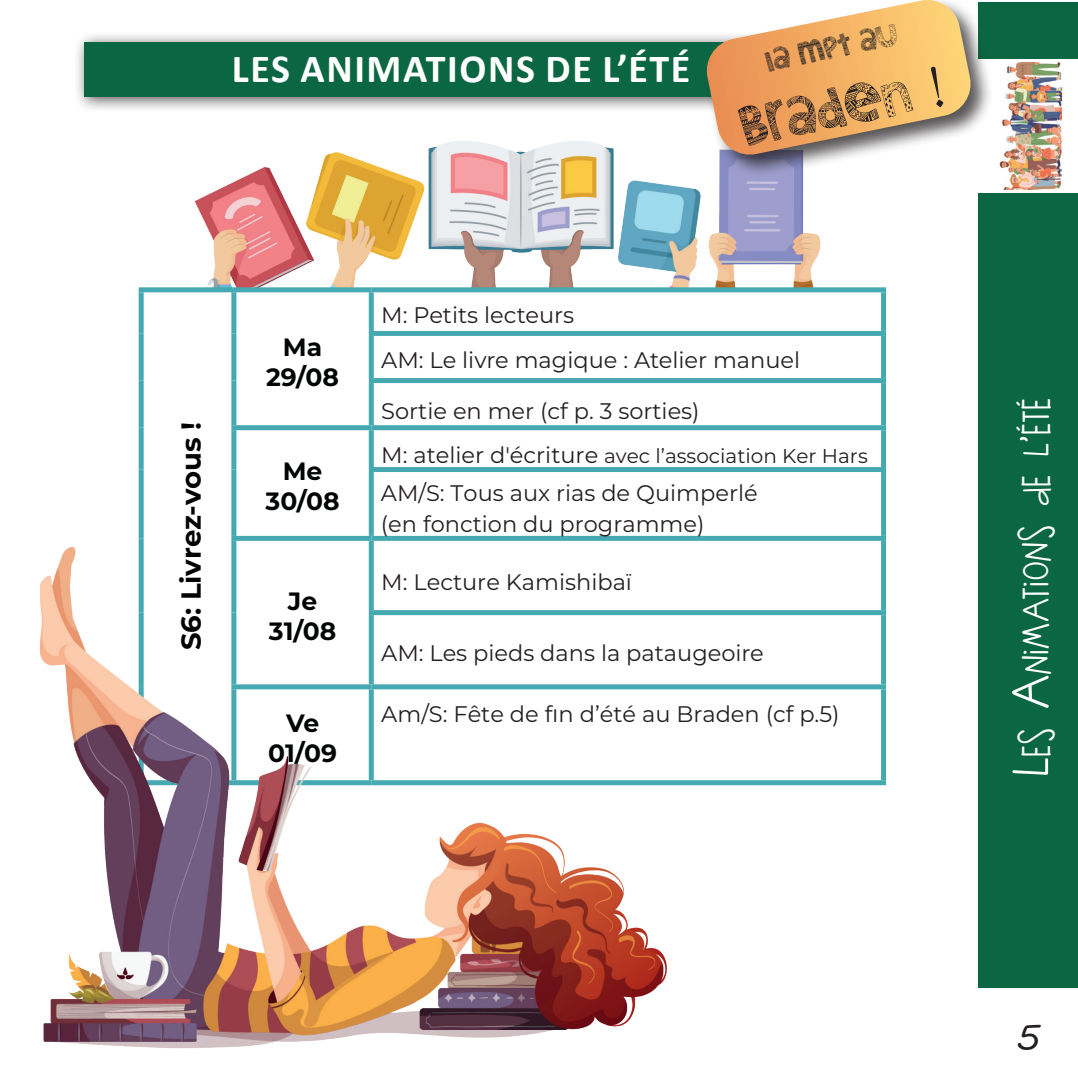
<style>
.page{position:relative;width:1078px;height:1078px;background:#fff}
.page>*{position:absolute;margin:0;border:0;box-sizing:border-box;transform-origin:0 0}
.t1{font:57.5px "Little Snorlax";color:#231f20}
.t2{font:700 40px "Calibri";letter-spacing:.04em;color:#fff}
.t3{font:35px "Janda Silly Monkey";letter-spacing:.015em;color:#fff}
.t4{font:35px "MV Boli";color:#231f20}
.t5{font:32.5px "Little Snorlax";color:#231f20}
.t6{font:700 27.5px "Montserrat";color:#030505}
.t7{font:700 25px/30px "Montserrat";color:#030505;text-align:center}
.t8{font:22.5px/45.2px "Montserrat";color:#231f20}
.t9{font:20px "Montserrat";color:#231f20}
.s1{font-size:22.5px}
.s2{font-size:50px}
</style>
<div class="page">
<img style="left:194px;top:141px;width:627px;height:146px">
<img style="left:999px;top:62px;width:64px;height:128px">
<div style="left:978px;top:193px;width:99px;height:794px;background:#0b6644"></div>
<div style="left:978px;top:2px;width:99px;height:57px;background:#0b6644"></div>
<svg style="left:144px;top:292px;width:736px;height:398px"></svg>
<div style="left:139px;top:287px;width:95px;height:5px;background:#45a9b1"></div>
<div style="left:139px;top:292px;width:5px;height:41px;background:#45a9b1"></div>
<div style="left:234px;top:287px;width:137px;height:5px;background:#45a9b1"></div>
<div style="left:231px;top:292px;width:5px;height:41px;background:#45a9b1"></div>
<div style="left:371px;top:287px;width:514px;height:5px;background:#45a9b1"></div>
<div style="left:369px;top:292px;width:5px;height:39px;background:#45a9b1"></div>
<svg style="left:880px;top:292px;width:5px;height:39px"></svg>
<div style="left:139px;top:333px;width:5px;height:47px;background:#45a9b1"></div>
<div style="left:231px;top:333px;width:5px;height:47px;background:#45a9b1"></div>
<div style="left:369px;top:331px;width:516px;height:5px;background:#45a9b1"></div>
<div style="left:369px;top:336px;width:5px;height:42px;background:#45a9b1"></div>
<svg style="left:881px;top:336px;width:4px;height:42px"></svg>
<div style="left:139px;top:380px;width:5px;height:47px;background:#45a9b1"></div>
<div style="left:231px;top:380px;width:5px;height:45px;background:#45a9b1"></div>
<div style="left:369px;top:378px;width:516px;height:5px;background:#45a9b1"></div>
<div style="left:369px;top:383px;width:5px;height:42px;background:#45a9b1"></div>
<svg style="left:880px;top:383px;width:5px;height:42px"></svg>
<div style="left:371px;top:425px;width:514px;height:5px;background:#45a9b1"></div>
<svg style="left:880px;top:430px;width:5px;height:37px"></svg>
<div style="left:369px;top:467px;width:516px;height:5px;background:#45a9b1"></div>
<svg style="left:881px;top:472px;width:4px;height:63px"></svg>
<div style="left:371px;top:535px;width:514px;height:5px;background:#45a9b1"></div>
<svg style="left:880px;top:540px;width:5px;height:70px"></svg>
<div style="left:369px;top:610px;width:516px;height:5px;background:#45a9b1"></div>
<svg style="left:880px;top:615px;width:5px;height:69px"></svg>
<div style="left:371px;top:684px;width:514px;height:5px;background:#45a9b1"></div>
<svg style="left:880px;top:689px;width:5px;height:91px"></svg>
<div style="left:371px;top:780px;width:514px;height:5px;background:#45a9b1"></div>
<div style="left:74px;top:32px;width:828px;height:81px;background:#231f20;opacity:.75"></div>
<div style="left:85px;top:43px;width:800px;height:54px;background:#0b6644"></div>
<div style="left:703px;top:0;width:290px;height:177px;background:#231f20;opacity:.75"></div>
<svg style="left:706px;top:0;width:264px;height:155px"></svg>
<img style="left:40px;top:406px;width:704px;height:642px">
<h2 class="t2" style="left:232px;top:41px;width:460px">LES ANIMATIONS DE L’ÉTÉ</h2>
<h3 class="t5" style="left:762px;top:45px;width:135px;rotate:-12deg">La MPT au</h3>
<h1 class="t1" style="left:735px;top:100px;width:210px;rotate:-12deg">Braden !</h1>
<p class="t6" style="left:171px;top:650px;width:230px;rotate:-90deg">S6: Livrez-vous !</p>
<p class="t7" style="left:266px;top:330px;width:74px">Ma<br>29/08</p>
<p class="t7" style="left:265px;top:455px;width:76px">Me<br>30/08</p>
<p class="t7" style="left:269px;top:584px;width:69px">Je<br>31/08</p>
<p class="t8" style="left:381px;top:291px;width:420px">M: Petits lecteurs<br>AM: Le livre magique : Atelier manuel</p>
<p class="t8" style="left:381px;top:387px;width:320px">Sortie en mer (cf p. 3 sorties)</p>
<p class="t9" style="left:381px;top:442px;width:488px"><span class="s1">M: atelier d'écriture</span> avec l’association Ker Hars</p>
<p class="t8" style="left:381px;top:477px;width:378px;line-height:30.8px">AM/S: Tous aux rias de Quimperlé (en fonction du programme)</p>
<p class="t8" style="left:381px;top:558px;width:252px">M: Lecture Kamishibaï</p>
<p class="t8" style="left:381px;top:629px;width:384px">AM: Les pieds dans la pataugeoire</p>
<p class="t7" style="left:268px;top:706px;width:70px">Ve<br>01/09</p>
<p class="t8" style="left:381px;top:691px;width:459px">Am/S: Fête de fin d’été au Braden (cf p.5)</p>
<h3 class="t3" style="left:1010px;top:777px;width:380px;rotate:-90deg"><span class="s2">L</span>es <span class="s2">A</span>nimations de l<span class="s2">’</span>été</h3>
<h3 class="t4" style="left:1016px;top:1013px;width:25px">5</h3>
</div>
